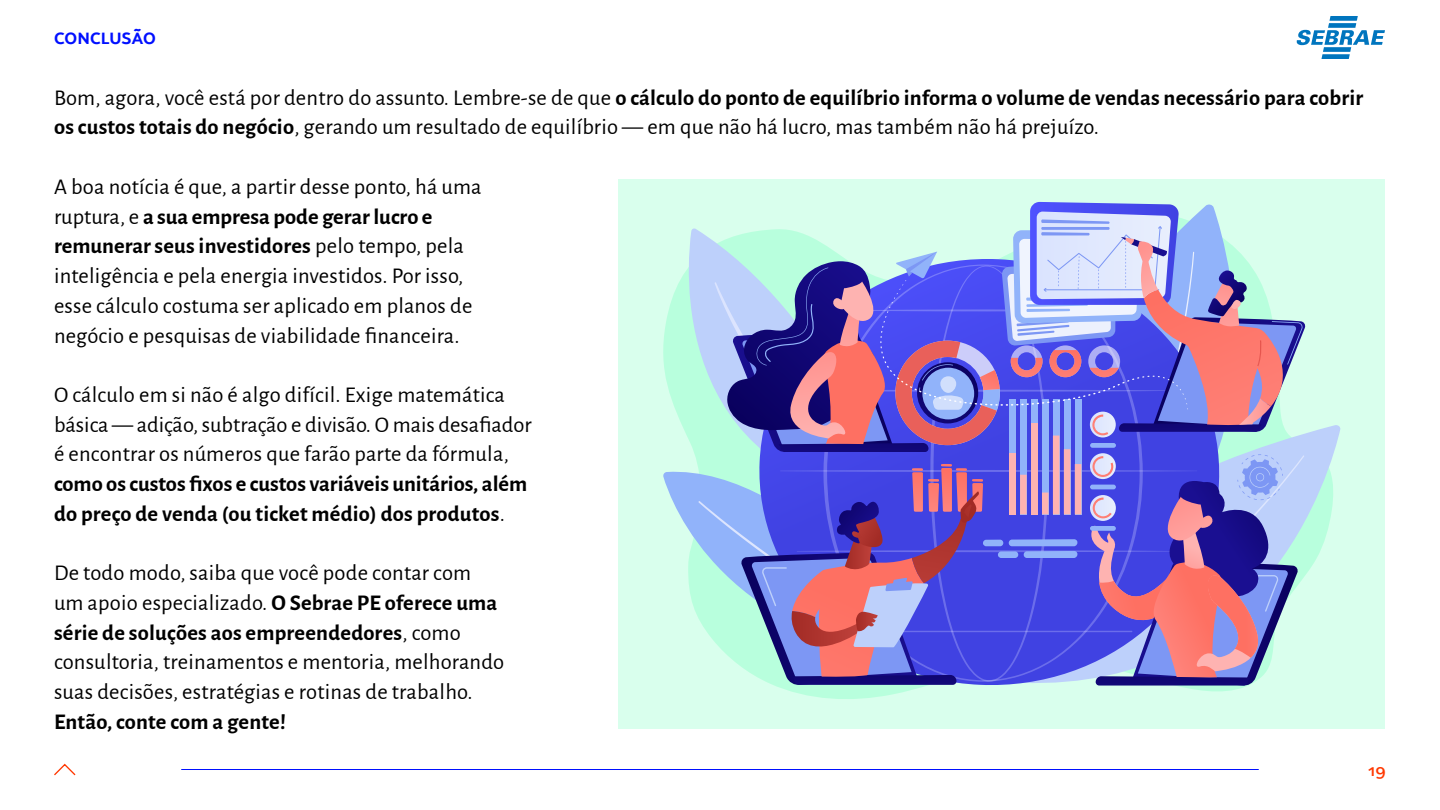
<style>
.page{position:relative;width:1440px;height:810px;background:#fff}
.page>*{position:absolute;margin:0;border:0;box-sizing:border-box;transform-origin:0 0}
.t1{font:22.5px/29.7px "Alegreya Sans";letter-spacing:.01em;color:#000}
.t2{font:700 22.5px/29.7px "Alegreya Sans";letter-spacing:.005em;color:#000}
.t3{font:700 16.5px "Campuni";color:#000fff}
.t4{font:500 16.5px "Campuni";color:#ff3800}
.s1{font-weight:700}
.s2{font-weight:400}
</style>
<div class="page">
<svg style="left:54px;top:763px;width:22px;height:13px"></svg>
<svg style="left:1297px;top:16px;width:88px;height:43px"></svg>
<div style="left:619px;top:179px;width:766px;height:550px;background:#d9ffed"></div>
<svg style="left:1200px;top:425px;width:141px;height:267px"></svg>
<svg style="left:667px;top:228px;width:31px;height:236px;fill:#b8ffdd"></svg>
<svg style="left:663px;top:464px;width:35px;height:153px"></svg>
<svg style="left:698px;top:202px;width:608px;height:484px;background:#8b86cd"></svg>
<hr style="left:181px;top:769px;width:1078px;height:1px;background:#000fff">
<p class="t3" style="left:54px;top:28px;width:104px">CONCLUSÃO</p>
<p class="t1" style="left:54px;top:81px;width:1311px">Bom, agora, você está por dentro do assunto. Lembre-se de que <span class="s1">o cálculo do ponto de equilíbrio informa o volume de vendas necessário para cobrir os custos totais do negócio</span>, gerando um resultado de equilíbrio — em que não há lucro, mas também não há prejuízo.</p>
<p class="t1" style="left:54px;top:171px;width:429px">A boa notícia é que, a partir desse ponto, há uma ruptura, e <span class="s1">a sua empresa pode gerar lucro e remunerar seus investidores</span> pelo tempo, pela inteligência e pela energia investidos. Por isso, esse cálculo costuma ser aplicado em planos de negócio e pesquisas de viabilidade financeira.</p>
<p class="t1" style="left:54px;top:379px;width:479px">O cálculo em si não é algo difícil. Exige matemática básica — adição, subtração e divisão. O mais desafiador é encontrar os números que farão parte da fórmula,</p>
<p class="t2" style="left:54px;top:467px;width:475px">como os custos fixos e custos variáveis unitários, além do preço de venda (ou ticket médio) dos produtos<span class="s2">.</span></p>
<p class="t1" style="left:54px;top:557px;width:452px">De todo modo, saiba que você pode contar com um apoio especializado. <span class="s1">O Sebrae PE oferece uma série de soluções aos empreendedores</span>, como consultoria, treinamentos e mentoria, melhorando suas decisões, estratégias e rotinas de trabalho.</p>
<p class="t2" style="left:54px;top:705px;width:233px">Então, conte com a gente!</p>
<p class="t4" style="left:1368px;top:760px;width:19px">19</p>
</div>
